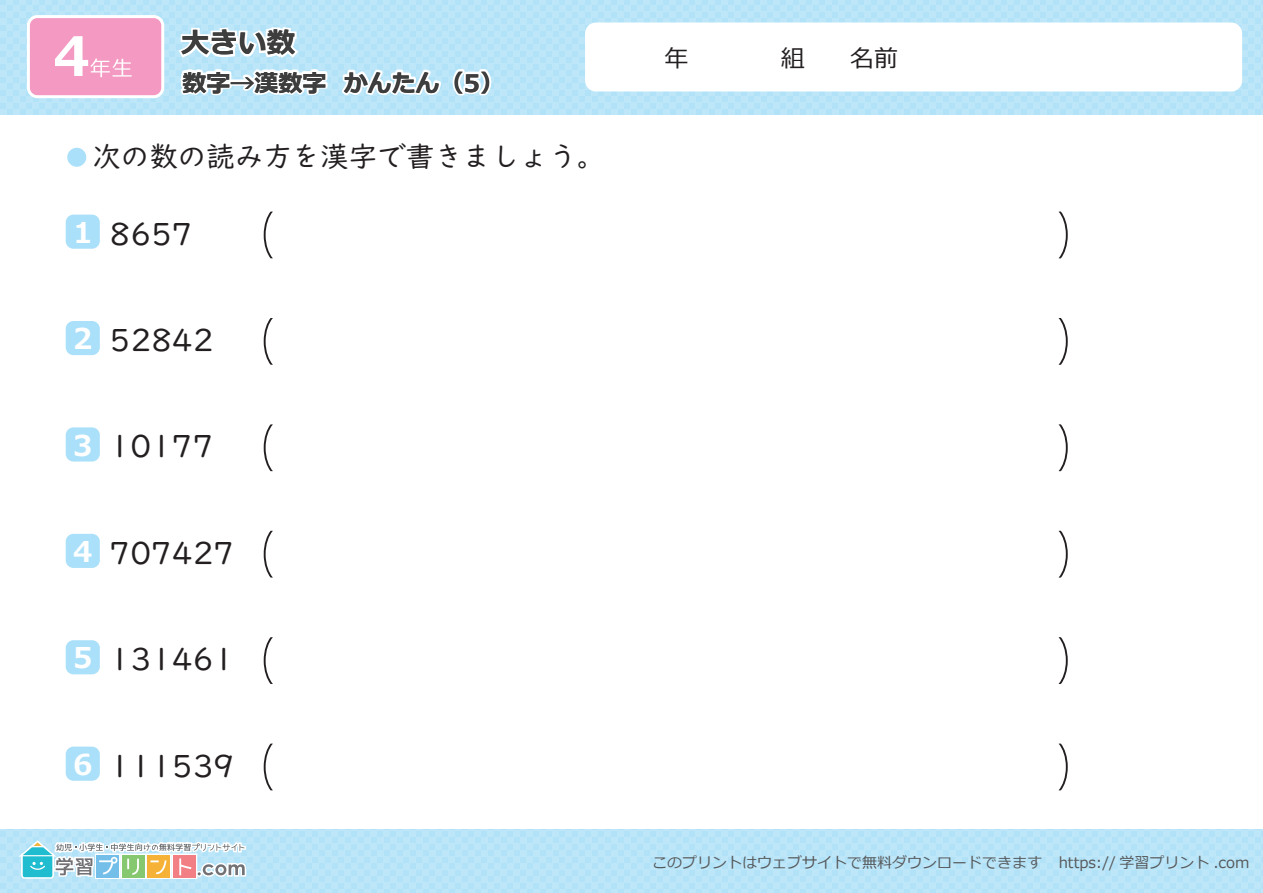
<style>
.page{position:relative;width:1263px;height:893px;background:#fff}
.page>*{position:absolute;margin:0;border:0;box-sizing:border-box;transform-origin:0 0}
.t1{font:31.5px "UD Digi Kyokasho NP R";color:#231f20}
.t2{font:700 28.65px "Meiryo";color:#fff}
.t3{font:28.5px "UD Digi Kyokasho NP R";color:#231f20}
.t4{font:700 28.5px "Meiryo";color:#231f20}
.t5{font:700 24px "Meiryo";color:#231f20}
.t6{font:24px "Meiryo";color:#231f20}
.t7{font:15px "Meiryo";color:#56595b}
</style>
<div class="page">
<div style="left:0;top:0;width:1263px;height:114px;background:#bde6f9"></div>
<div style="left:585px;top:23px;width:657px;height:69px;background:#fff;border-radius:11px"></div>
<div style="left:27px;top:15px;width:137px;height:83px;border:6px solid #fff;border-radius:8px"></div>
<div style="left:30px;top:18px;width:131px;height:77px;background:#f499c2;border-radius:8px"></div>
<svg style="left:55px;top:36px;width:77px;height:41px"></svg>
<div style="left:0;top:830px;width:1263px;height:63px;background:#bde6f9"></div>
<svg style="left:15px;top:829px;width:233px;height:51px"></svg>
<div style="left:66px;top:534px;width:34px;height:34px;background:#aae0f9;border-radius:8px"></div>
<div style="left:66px;top:427px;width:34px;height:34px;background:#aae0f9;border-radius:8px"></div>
<div style="left:66px;top:321px;width:34px;height:34px;background:#aae0f9;border-radius:8px"></div>
<div style="left:66px;top:640px;width:34px;height:34px;background:#aae0f9;border-radius:8px"></div>
<div style="left:66px;top:215px;width:34px;height:34px;background:#aae0f9;border-radius:8px"></div>
<div style="left:66px;top:747px;width:34px;height:34px;background:#aae0f9;border-radius:8px"></div>
<div style="left:67px;top:148px;width:19px;height:19px;background:#aae0f9;border-radius:50%"></div>
<svg style="left:337px;top:66px;width:107px;height:33px"></svg>
<svg style="left:450px;top:65px;width:44px;height:34px"></svg>
<svg style="left:264px;top:318px;width:9px;height:47px"></svg>
<svg style="left:1059px;top:318px;width:9px;height:47px"></svg>
<svg style="left:264px;top:424px;width:9px;height:47px"></svg>
<svg style="left:1059px;top:424px;width:9px;height:47px"></svg>
<svg style="left:264px;top:531px;width:9px;height:47px"></svg>
<svg style="left:1059px;top:531px;width:9px;height:47px"></svg>
<svg style="left:264px;top:637px;width:9px;height:47px"></svg>
<svg style="left:1059px;top:637px;width:9px;height:47px"></svg>
<svg style="left:264px;top:212px;width:9px;height:46px"></svg>
<svg style="left:1059px;top:212px;width:9px;height:46px"></svg>
<svg style="left:264px;top:744px;width:9px;height:46px"></svg>
<svg style="left:1059px;top:744px;width:9px;height:46px"></svg>
<svg style="left:176px;top:25px;width:155px;height:74px"></svg>
<h3 class="t4" style="left:181px;top:23px;width:116px">大きい数</h3>
<h3 class="t5" style="left:182px;top:66px;width:146px">数字→漢数字</h3>
<h3 class="t5" style="left:344px;top:66px;width:162px">かんたん（5）</h3>
<h3 class="t3" style="left:92px;top:140px;width:514px">次の数の読み方を漢字で書きましょう。</h3>
<h2 class="t2" style="left:73px;top:212px;width:21px">1</h2>
<h1 class="t1" style="left:110px;top:216px;width:85px">8657</h1>
<h2 class="t2" style="left:73px;top:318px;width:21px">2</h2>
<h1 class="t1" style="left:110px;top:322px;width:105px">52842</h1>
<h2 class="t2" style="left:73px;top:425px;width:21px">3</h2>
<h1 class="t1" style="left:110px;top:429px;width:105px">10177</h1>
<h2 class="t2" style="left:73px;top:531px;width:21px">4</h2>
<h1 class="t1" style="left:110px;top:535px;width:126px">707427</h1>
<h2 class="t2" style="left:73px;top:638px;width:21px">5</h2>
<h1 class="t1" style="left:110px;top:641px;width:126px">131461</h1>
<h2 class="t2" style="left:73px;top:744px;width:21px">6</h2>
<h1 class="t1" style="left:110px;top:748px;width:126px">111539</h1>
<h3 class="t6" style="left:664px;top:41px;width:25px">年</h3>
<h3 class="t6" style="left:781px;top:41px;width:25px">組</h3>
<h3 class="t6" style="left:850px;top:41px;width:49px">名前</h3>
<p class="t7" style="left:652px;top:852px;width:599px">このプリントはウェブサイトで無料ダウンロードできます https:// 学習プリント .com</p>
</div>
